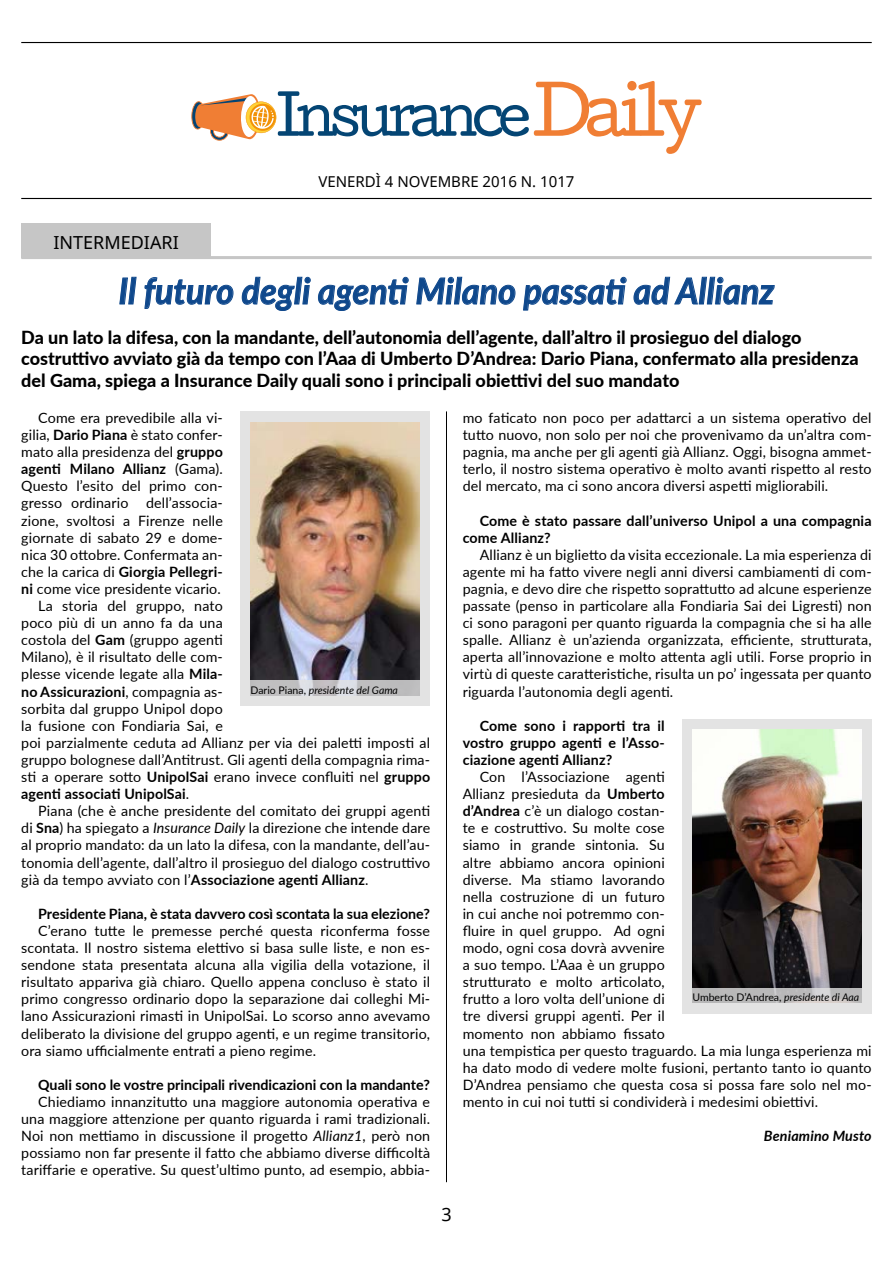
<style>
.page{position:relative;width:893px;height:1263px;background:#fff}
.page>*{position:absolute;margin:0;border:0;box-sizing:border-box;transform-origin:0 0}
.t1{font:italic 700 36px "Lato";color:#0f488c;scale:.95 1}
.t2{font:800 18px/21.6px "Lato";color:#000}
.t3{font:18px "Noto Sans";color:#000}
.t4{font:15px "Noto Sans";color:#000}
.t5{font:14.25px/17.1px "Lato";letter-spacing:.01em;color:#000;text-align:justify}
.t6{font:700 14.25px/17.1px "Lato";letter-spacing:.01em;color:#000}
.t7{font:italic 700 14.25px "Lato";letter-spacing:.01em;color:#000}
.t8{font:10.5px "Lato";color:#000}
.t9{font:italic 10.5px "Lato";color:#000}
.s1{font-weight:700}
.s2{font-weight:400}
.s3{font-style:italic}
.s4{font-style:normal}
</style>
<div class="page">
<hr style="left:21px;top:42px;width:851px;height:1px;background:#000">
<hr style="left:21px;top:198px;width:851px;height:1px;background:#000">
<svg style="left:191px;top:81px;width:511px;height:73px"></svg>
<hr style="left:892px;top:1125px;width:1px;height:138px;background:#dadada">
<hr style="left:446px;top:411px;width:1px;height:771px;background:#000">
<hr style="left:21px;top:256px;width:851px;height:3px;background:#c6c6c6">
<div style="left:21px;top:223px;width:190px;height:35px;background:#c6c6c6"></div>
<div style="left:240px;top:411px;width:190px;height:295px;background:#e3e3e3"></div>
<div style="left:682px;top:719px;width:190px;height:294px;background:#e3e3e3"></div>
<img style="left:250px;top:422px;width:169px;height:258px">
<img style="left:692px;top:729px;width:169px;height:259px">
<svg style="left:250px;top:680px;width:170px;height:16px;fill:#bfbfc0"></svg>
<svg style="left:692px;top:988px;width:170px;height:15px;background:#bdbcbd"></svg>
<svg style="left:119px;top:276px;width:18px;height:29px"></svg>
<svg style="left:144px;top:277px;width:90px;height:32px"></svg>
<svg style="left:242px;top:276px;width:69px;height:35px"></svg>
<svg style="left:318px;top:276px;width:91px;height:35px"></svg>
<svg style="left:416px;top:276px;width:100px;height:29px"></svg>
<svg style="left:523px;top:276px;width:104px;height:35px"></svg>
<svg style="left:633px;top:276px;width:142px;height:29px"></svg>
<p class="t3" style="left:53px;top:230px;width:127px">INTERMEDIARI</p>
<p class="t4" style="left:318px;top:171px;width:257px">VENERDÌ 4 NOVEMBRE 2016 N. 1017</p>
<h1 class="t1" style="left:119px;top:264px;width:692px">Il futuro degli agenti Milano passati ad Allianz</h1>
<p class="t2" style="left:21px;top:325px;width:839px">Da un lato la difesa, con la mandante, dell’autonomia dell’agente, dall’altro il prosieguo del dialogo costruttivo avviato già da tempo con l’Aaa di Umberto D’Andrea: Dario Piana, confermato alla presidenza del Gama, spiega a Insurance Daily quali sono i principali obiettivi del suo mandato</p>
<p class="t5" style="left:38px;top:409px;width:186px">Come era prevedibile alla vi-</p>
<p class="t5" style="left:21px;top:426px;width:203px">gilia, <span class="s1">Dario Piana</span> è stato confer-</p>
<p class="t5" style="left:21px;top:443px;width:203px">mato alla presidenza del <span class="s1">gruppo</span></p>
<p class="t6" style="left:21px;top:460px;width:203px">agenti Milano Allianz <span class="s2">(Gama).</span></p>
<p class="t5" style="left:21px;top:477px;width:203px">Questo l’esito del primo con-</p>
<p class="t5" style="left:21px;top:494px;width:203px">gresso ordinario dell’associa-</p>
<p class="t5" style="left:21px;top:511px;width:203px">zione, svoltosi a Firenze nelle</p>
<p class="t5" style="left:21px;top:528px;width:203px">giornate di sabato 29 e dome-</p>
<p class="t5" style="left:21px;top:545px;width:203px">nica 30 ottobre. Confermata an-</p>
<p class="t6" style="left:21px;top:562px;width:203px"><span class="s2">che la carica di</span> Giorgia Pellegri-</p>
<p class="t5" style="left:21px;top:580px;width:201px"><span class="s1">ni</span> come vice presidente vicario.</p>
<p class="t5" style="left:38px;top:597px;width:186px">La storia del gruppo, nato</p>
<p class="t5" style="left:21px;top:614px;width:203px">poco più di un anno fa da una</p>
<p class="t5" style="left:21px;top:631px;width:203px">costola del <span class="s1">Gam</span> (gruppo agenti</p>
<p class="t5" style="left:21px;top:648px;width:203px">Milano), è il risultato delle com-</p>
<p class="t5" style="left:21px;top:665px;width:203px">plesse vicende legate alla <span class="s1">Mila-</span></p>
<p class="t6" style="left:21px;top:682px;width:203px">no Assicurazioni<span class="s2">, compagnia as-</span></p>
<p class="t5" style="left:21px;top:699px;width:203px">sorbita dal gruppo Unipol dopo</p>
<p class="t5" style="left:21px;top:716px;width:203px">la fusione con Fondiaria Sai, e</p>
<p class="t5" style="left:21px;top:733px;width:410px">poi parzialmente ceduta ad Allianz per via dei paletti imposti al</p>
<p class="t5" style="left:21px;top:751px;width:410px">gruppo bolognese dall’Antitrust. Gli agenti della compagnia rima-</p>
<p class="t5" style="left:21px;top:768px;width:410px">sti a operare sotto <span class="s1">UnipolSai</span> erano invece confluiti nel <span class="s1">gruppo</span></p>
<p class="t6" style="left:21px;top:785px;width:170px">agenti associati UnipolSai<span class="s2">.</span></p>
<p class="t5" style="left:38px;top:802px;width:393px">Piana (che è anche presidente del comitato dei gruppi agenti</p>
<p class="t5" style="left:21px;top:819px;width:410px">di <span class="s1">Sna</span>) ha spiegato a <span class="s3">Insurance Daily</span> la direzione che intende dare</p>
<p class="t5" style="left:21px;top:836px;width:410px">al proprio mandato: da un lato la difesa, con la mandante, dell’au-</p>
<p class="t5" style="left:21px;top:853px;width:410px">tonomia dell’agente, dall’altro il prosieguo del dialogo costruttivo</p>
<p class="t6" style="left:21px;top:870px;width:349px"><span class="s2">già da tempo avviato con l’</span>Associazione agenti Allianz<span class="s2">.</span></p>
<p class="t6" style="left:38px;top:904px;width:393px">Presidente Piana, è stata davvero così scontata la sua elezione?</p>
<p class="t5" style="left:21px;top:922px;width:410px;text-indent:17px">C’erano tutte le premesse perché questa riconferma fosse scontata. Il nostro sistema elettivo si basa sulle liste, e non es&shy;sendone stata presentata alcuna alla vigilia della votazione, il risultato appariva già chiaro. Quello appena concluso è stato il primo congresso ordinario dopo la separazione dai colleghi Mi&shy;lano Assicurazioni rimasti in UnipolSai. Lo scorso anno avevamo deliberato la divisione del gruppo agenti, e un regime transitorio, ora siamo ufficialmente entrati a pieno regime.</p>
<p class="t6" style="left:38px;top:1075px;width:393px">Quali sono le vostre principali rivendicazioni con la mandante?</p>
<p class="t5" style="left:21px;top:1093px;width:410px;text-indent:17px">Chiediamo innanzitutto una maggiore autonomia operativa e una maggiore attenzione per quanto riguarda i rami tradizionali.<br>Noi non mettiamo in discussione il progetto <span class="s3">Allianz1</span>, però non possiamo non far presente il fatto che abbiamo diverse difficoltà tariffarie e operative. Su quest’ultimo punto, ad esempio, abbia-</p>
<p class="t9" style="left:251px;top:683px;width:149px"><span class="s4">Dario Piana,</span> presidente del Gama</p>
<p class="t5" style="left:463px;top:409px;width:410px">mo faticato non poco per adattarci a un sistema operativo del tutto nuovo, non solo per noi che provenivamo da un’altra com&shy;pagnia, ma anche per gli agenti già Allianz. Oggi, bisogna ammet&shy;terlo, il nostro sistema operativo è molto avanti rispetto al resto del mercato, ma ci sono ancora diversi aspetti migliorabili.</p>
<p class="t6" style="left:463px;top:511px;width:410px;text-indent:17px">Come è stato passare dall’universo Unipol a una compagnia come Allianz?</p>
<p class="t5" style="left:463px;top:545px;width:410px;text-indent:17px">Allianz è un biglietto da visita eccezionale. La mia esperienza di agente mi ha fatto vivere negli anni diversi cambiamenti di com&shy;pagnia, e devo dire che rispetto soprattutto ad alcune esperienze passate (penso in particolare alla Fondiaria Sai dei Ligresti) non ci sono paragoni per quanto riguarda la compagnia che si ha alle spalle. Allianz è un’azienda organizzata, efficiente, strutturata, aperta all’innovazione e molto attenta agli utili. Forse proprio in virtù di queste caratteristiche, risulta un po’ ingessata per quanto riguarda l’autonomia degli agenti.</p>
<p class="t6" style="left:463px;top:716px;width:204px;text-align:justify;text-indent:17px">Come sono i rapporti tra il vostro gruppo agenti e l’Asso&shy;ciazione agenti Allianz?</p>
<p class="t5" style="left:463px;top:768px;width:410px;text-align:left;text-indent:17px">Con l’Associazione agenti<br>Allianz presieduta da <span class="s1">Umberto<br>d’Andrea</span> c’è un dialogo costan-<br>te e costruttivo. Su molte cose<br>siamo in grande sintonia. Su<br>altre abbiamo ancora opinioni<br>diverse. Ma stiamo lavorando<br>nella costruzione di un futuro<br>in cui anche noi potremmo con-<br>fluire in quel gruppo. Ad ogni<br>modo, ogni cosa dovrà avvenire<br>a suo tempo. L’Aaa è un gruppo<br>strutturato e molto articolato,<br>frutto a loro volta dell’unione di<br>tre diversi gruppi agenti. Per il<br>momento non abbiamo fissato<br>una tempistica per questo traguardo. La mia lunga esperienza mi ha dato modo di vedere molte fusioni, pertanto tanto io quanto D’Andrea pensiamo che questa cosa si possa fare solo nel mo&shy;mento in cui noi tutti si condividerà i medesimi obiettivi.</p>
<p class="t7" style="left:764px;top:1125px;width:109px">Beniamino Musto</p>
<p class="t8" style="left:692px;top:990px;width:168px">Umberto D’Andrea, <span class="s3">presidente di Aaa</span></p>
<p class="t3" style="left:441px;top:1202px;width:12px">3</p>
</div>
